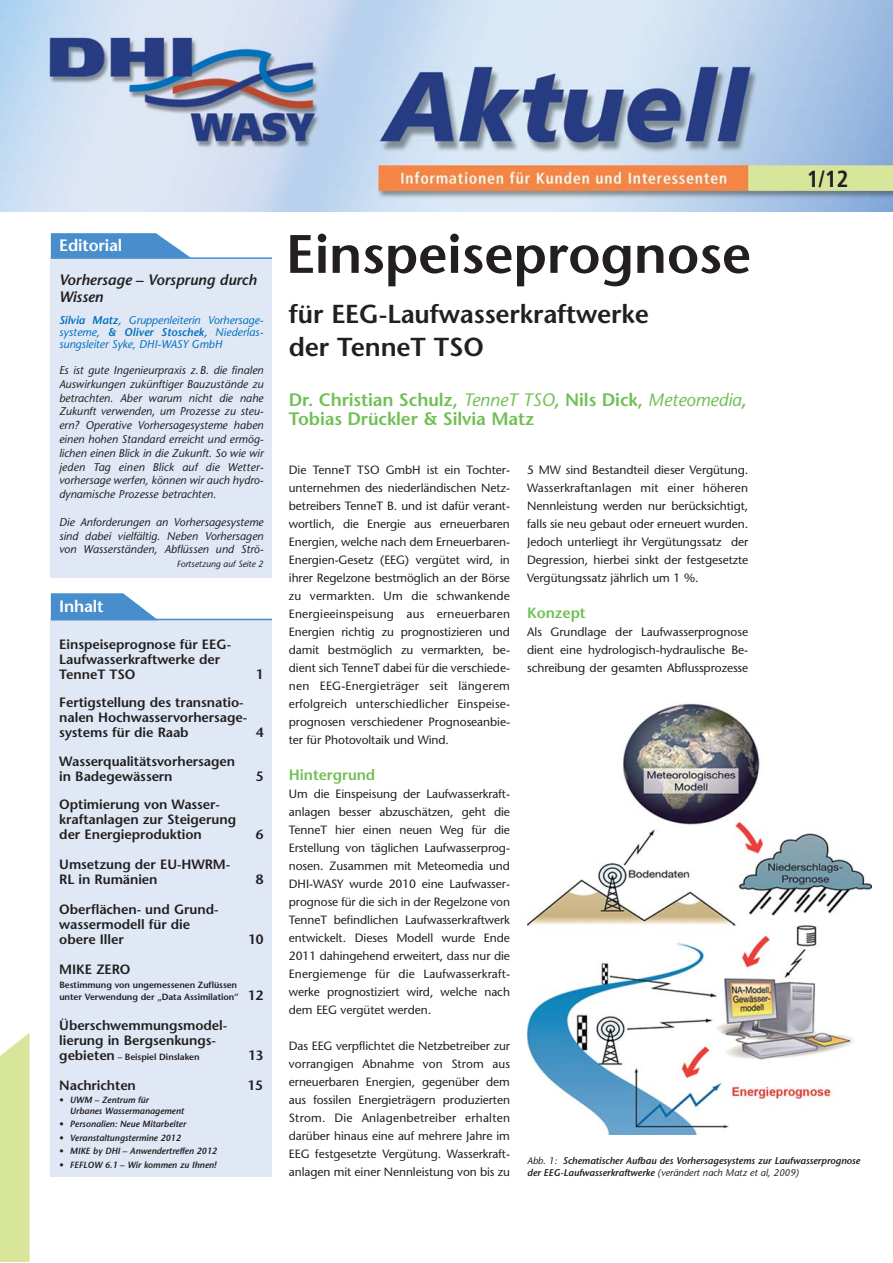
<style>
.page{position:relative;width:893px;height:1263px;background:#fff}
.page>*{position:absolute;margin:0;border:0;box-sizing:border-box;transform-origin:0 0}
.t1{font:600 54px "Stone Sans";letter-spacing:-.005em;color:#231f20}
.t2{font:600 25.95px/33px "Stone Sans";letter-spacing:-.005em;color:#231f20}
.t3{font:700 condensed 23.25px "Frutiger";color:#231f20}
.t4{font:600 18px/18.6px "Stone Sans";letter-spacing:-.005em;color:#70bf54}
.t5{font:600 16.5px "Stone Sans";letter-spacing:-.01em;color:#fff}
.t6{font:italic 600 15px/16.5px "Stone Sans";letter-spacing:-.005em;color:#231f20}
.t7{font:600 15px "Stone Sans";letter-spacing:-.005em;color:#70bf54}
.t8{font:600 13.5px/15px "Stone Sans";letter-spacing:-.005em;color:#231f20}
.t9{font:12px/18px "Stone Sans";letter-spacing:-.005em;color:#231f20;text-align:justify}
.t10{font:italic 11.25px/13.8px "Stone Sans";color:#231f20;text-align:justify}
.t11{font:italic 11.25px/12px "Stone Sans";letter-spacing:-.005em;color:#0071bc;text-align:justify}
.t12{font:italic 600 9.75px/12px "Stone Sans";letter-spacing:-.005em;color:#231f20}
.t13{font:italic 600 9px/10.5px "Stone Sans";letter-spacing:-.005em;color:#231f20}
.t14{font:600 9px/12px "Stone Sans";letter-spacing:-.005em;color:#231f20}
.t15{font:italic 9px "Stone Sans";letter-spacing:-.005em;color:#231f20}
.s1{font-weight:600}
.s2{font-size:13.5px}
.s3{font-weight:400;font-style:italic}
.s4{font-weight:400}
</style>
<div class="page">
<svg style="left:0;top:1033px;width:30px;height:229px;background:#dae7a2"></svg>
<img style="left:0;top:0;width:892px;height:212px">
<div style="left:51px;top:620px;width:221px;height:557px;background:#e0e7f5"></div>
<svg style="left:51px;top:593px;width:107px;height:26px"></svg>
<hr style="left:51px;top:619px;width:221px;height:1px;background:#498ecc">
<div style="left:51px;top:258px;width:221px;height:319px;background:#e0e7f5"></div>
<svg style="left:51px;top:233px;width:139px;height:24px;background:#609cd2"></svg>
<hr style="left:51px;top:257px;width:221px;height:2px;background:#498ecc">
<img style="left:527px;top:703px;width:344px;height:432px">
<h3 class="t5" style="left:59px;top:239px;width:64px">Editorial</h3>
<p class="t6" style="left:59px;top:273px;width:199px">Vorhersage – Vorsprung durch<br>Wissen</p>
<p class="t11" style="left:59px;top:315px;width:206px"><span class="s1">Silvia Matz,</span> Gruppenleiterin Vorhersage - systeme, <span class="s1">&amp; Oliver Stoschek,</span> Nieder las - sungsleiter Syke, DHI-WASY GmbH</p>
<p class="t10" style="left:59px;top:364px;width:206px">Es ist gute Ingenieurpraxis z.B. die finalen Auswirkungen zukünftiger Bauzustände zu betrachten. Aber warum nicht die nahe Zukunft verwenden, um Prozesse zu steu&shy;ern? Operative Vorhersagesysteme haben einen hohen Standard erreicht und ermög&shy;lichen einen Blick in die Zukunft. So wie wir jeden Tag einen Blick auf die Wetter - vorhersage werfen, können wir auch hydro&shy;dynamische Prozesse betrachten.</p>
<p class="t10" style="left:59px;top:516px;width:206px">Die Anforderungen an Vorhersagesysteme sind dabei vielfältig. Neben Vorhersagen von Wasserständen, Abflüssen und Strö-</p>
<p class="t15" style="left:177px;top:561px;width:88px">Fortsetzung auf Seite 2</p>
<h3 class="t5" style="left:59px;top:600px;width:46px">Inhalt</h3>
<p class="t8" style="left:59px;top:638px;width:173px">Einspeiseprognose für EEG-<br>Laufwasserkraftwerke der<br>TenneT TSO</p>
<p class="t8" style="left:59px;top:696px;width:189px">Fertigstellung des transnatio&shy;nalen Hochwasservorhersage&shy;systems für die Raab</p>
<p class="t8" style="left:59px;top:755px;width:177px">Wasserqualitätsvorhersagen in Badegewässern</p>
<p class="t8" style="left:59px;top:798px;width:178px">Optimierung von Wasser&shy;kraftanlagen zur Steigerung der Energieproduktion</p>
<p class="t8" style="left:59px;top:858px;width:172px">Umsetzung der EU-HWRM-<br>RL in Rumänien</p>
<p class="t8" style="left:256px;top:668px;width:9px">1</p>
<p class="t8" style="left:256px;top:726px;width:9px">4</p>
<p class="t8" style="left:256px;top:770px;width:9px">5</p>
<p class="t8" style="left:256px;top:828px;width:9px">6</p>
<p class="t8" style="left:256px;top:873px;width:9px">8</p>
<p class="t8" style="left:59px;top:903px;width:161px">Oberflächen- und Grund&shy;wassermodell für die obere Iller</p>
<p class="t8" style="left:248px;top:933px;width:17px">10</p>
<p class="t8" style="left:59px;top:963px;width:73px">MIKE ZERO</p>
<p class="t14" style="left:59px;top:979px;width:205px">Bestimmung von ungemessenen Zuflüssen<br>unter Verwendung der „Data Assimilation“ <span class="s2">12</span></p>
<p class="t8" style="left:59px;top:1019px;width:169px">Überschwemmungsmodel&shy;lierung in Bergsenkungs-</p>
<p class="t14" style="left:59px;top:1051px;width:142px"><span class="s2">gebieten</span> – Beispiel Dinslaken</p>
<p class="t8" style="left:248px;top:1049px;width:17px">13</p>
<p class="t8" style="left:59px;top:1079px;width:78px">Nachrichten</p>
<p class="t8" style="left:248px;top:1079px;width:17px">15</p>
<p class="t13" style="left:70px;top:1096px;width:115px;text-indent:-11px">• UWM – Zentrum für<br>Urbanes Wassermanagement</p>
<p class="t13" style="left:59px;top:1120px;width:128px">• Personalien: Neue Mitarbeiter</p>
<p class="t13" style="left:59px;top:1133px;width:123px">• Veranstaltungstermine 2012</p>
<p class="t13" style="left:59px;top:1147px;width:159px">• MIKE by DHI – Anwendertreffen 2012</p>
<p class="t13" style="left:59px;top:1160px;width:159px">• FEFLOW 6.1 – Wir kommen zu Ihnen!</p>
<h1 class="t1" style="left:286px;top:233px;width:467px">Einspeiseprognose</h1>
<h2 class="t2" style="left:289px;top:300px;width:361px">für EEG-Laufwasserkraftwerke der TenneT TSO</h2>
<h3 class="t4" style="left:289px;top:393px;width:459px">Dr. Christian Schulz, <span class="s3">TenneT TSO</span>, Nils Dick, <span class="s3">Meteomedia</span>,<br>Tobias Drückler &amp; Silvia Matz</h3>
<h3 class="t3" style="left:807px;top:169px;width:43px">1/12</h3>
<p class="t9" style="left:289px;top:462px;width:223px">Die TenneT TSO GmbH ist ein Tochter - unternehmen des niederländischen Netz - betreibers TenneT B. und ist dafür verant&shy;wortlich, die Energie aus erneuerbaren Energien, welche nach dem Erneuerbaren-Energien-Gesetz (EEG) vergütet wird, in ihrer Regelzone bestmöglich an der Börse zu vermarkten. Um die schwankende Energieeinspeisung aus erneuerbaren Energien richtig zu prognostizieren und damit bestmöglich zu vermarkten, be - dient sich TenneT dabei für die verschiede&shy;nen EEG-Energieträger seit längerem erfolgreich unterschiedlicher Einspeise - prognosen verschiedener Prognoseanbie - ter für Photovoltaik und Wind.</p>
<p class="t7" style="left:289px;top:769px;width:88px">Hintergrund</p>
<p class="t9" style="left:289px;top:786px;width:223px">Um die Einspeisung der Laufwasserkraft - anlagen besser abzuschätzen, geht die TenneT hier einen neuen Weg für die Erstellung von täglichen Laufwasser prog - nosen. Zusammen mit Meteomedia und DHI-WASY wurde 2010 eine Laufwasser - prognose für die sich in der Regelzone von TenneT befindlichen Laufwasserkraft werk entwickelt. Dieses Modell wurde Ende 2011 dahingehend erweitert, dass nur die Energiemenge für die Laufwasser kraft - werke prognostiziert wird, welche nach dem EEG vergütet werden.</p>
<p class="t9" style="left:289px;top:1038px;width:223px">Das EEG verpflichtet die Netzbetreiber zur vorrangigen Abnahme von Strom aus erneuerbaren Energien, gegenüber dem aus fossilen Energieträgern produzierten Strom. Die Anlagenbetreiber erhalten darüber hinaus eine auf mehrere Jahre im EEG festgesetzte Vergütung. Wasser kraft - anlagen mit einer Nennleistung von bis zu</p>
<p class="t9" style="left:527px;top:462px;width:223px">5 MW sind Bestandteil dieser Vergütung.<br>Wasserkraftanlagen mit einer höheren Nennleistung werden nur berücksichtigt, falls sie neu gebaut oder erneuert wurden.<br>Jedoch unterliegt ihr Vergütungssatz der Degression, hierbei sinkt der festgesetzte Vergütungssatz jährlich um 1 %.</p>
<p class="t7" style="left:527px;top:607px;width:60px">Konzept</p>
<p class="t9" style="left:527px;top:624px;width:223px">Als Grundlage der Laufwasserprognose dient eine hydrologisch-hydraulische Be - schreibung der gesamten Abflussprozesse</p>
<p class="t12" style="left:527px;top:1156px;width:334px"><span class="s4">Abb. 1:</span> Schematischer Aufbau des Vorhersage systems zur Laufwasser prognose der EEG-Lauf wasser kraft werke <span class="s4">(verändert nach Matz et al, 2009)</span></p>
</div>
